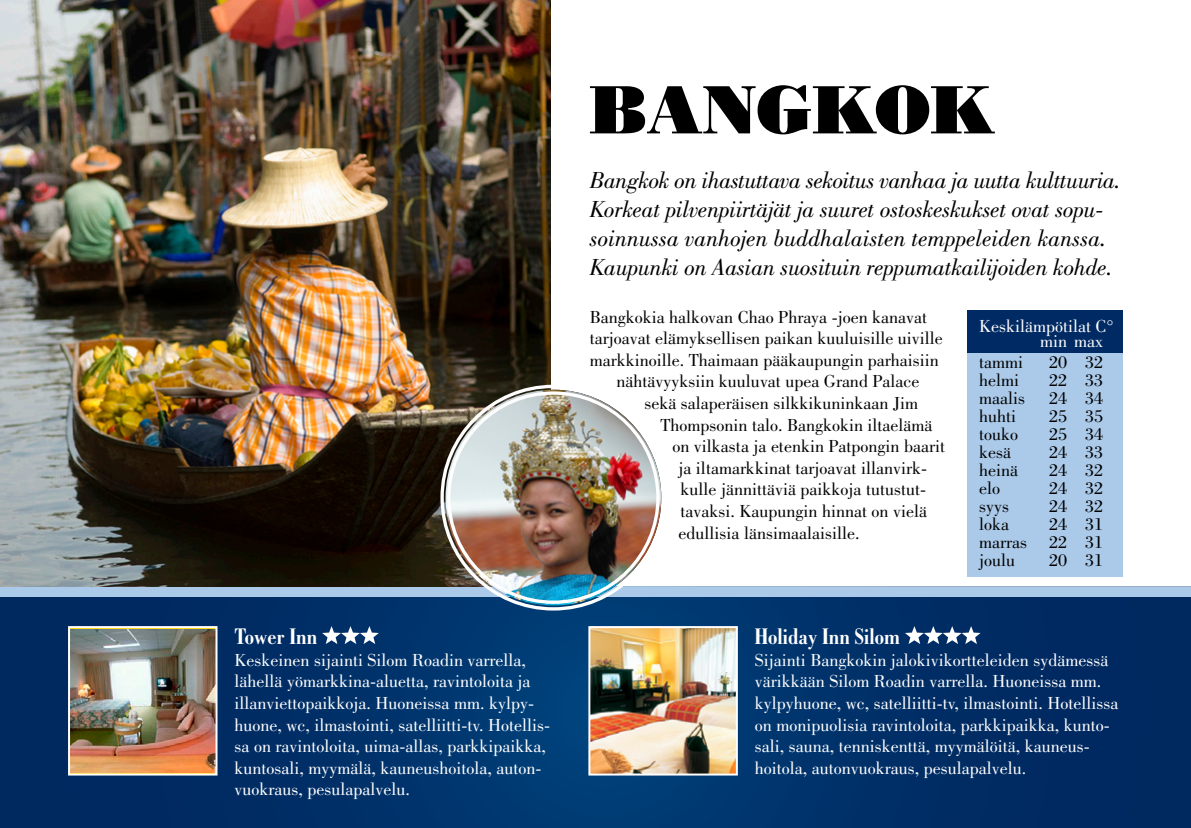
<style>
.page{position:relative;width:1191px;height:828px;background:#fff}
.page>*{position:absolute;margin:0;border:0;box-sizing:border-box;transform-origin:0 0}
.otsikko{font:68px "Bodoni Poster";color:#000}
.ingressi_12p{font:italic 24px/28.8px "Bodoni";letter-spacing:-.01em;color:#000}
.Hotellin_nimi_12p{font:700 condensed 24px "Bodoni";color:#fff}
.lepis_valkoinen{font:18px/21.6px "Bodoni";color:#fff}
.Leipis_9p{font:18px "Bodoni";color:#000}
.lämpötilat{font:18px "Bodoni";color:#000}
.lämpötilat-2{font:18px "Bodoni";color:#fff}
</style>
<div class="page">
<svg style="left:0;top:596px;width:1191px;height:232px;background:#013169"></svg>
<div style="left:0;top:587px;width:1191px;height:9px;background:#abcae9"></div>
<img style="left:0;top:0;width:550px;height:587px">
<img style="left:445px;top:390px;width:216px;height:215px;border-radius:108px">
<svg style="left:322px;top:626px;width:57px;height:18px"></svg>
<svg style="left:905px;top:626px;width:75px;height:18px"></svg>
<img style="left:71px;top:629px;width:143px;height:143px">
<div style="left:68px;top:626px;width:149px;height:149px;border:2px solid #fff"></div>
<img style="left:591px;top:629px;width:144px;height:143px">
<div style="left:588px;top:626px;width:150px;height:149px;border:2px solid #fff"></div>
<div style="left:967px;top:310px;width:156px;height:266px;background:#abcae9"></div>
<div style="left:967px;top:310px;width:156px;height:42px;background:#002a64"></div>
<p class="Hotellin_nimi_12p" style="left:234px;top:623px;width:84px">Tower Inn</p>
<p class="lepis_valkoinen" style="left:234px;top:649px;width:317px">Keskeinen sijainti Silom Roadin varrella, lähellä yömarkkina-aluetta, ravintoloita ja illanviettopaikkoja. Huoneissa mm. kylpy&shy;huone, wc, ilmastointi, satelliitti-tv. Hotellis&shy;sa on ravintoloita, uima-allas, parkkipaikka, kuntosali, myymälä, kauneushoitola, auton&shy;vuokraus, pesulapalvelu.</p>
<p class="otsikko" style="left:590px;top:68px;width:407px">BANGKOK</p>
<p class="ingressi_12p" style="left:590px;top:166px;width:532px">Bangkok on ihastuttava sekoitus vanhaa ja uutta kulttuuria.<br>Korkeat pilvenpiirtäjät ja suuret ostoskeskukset ovat sopu&shy;soinnussa vanhojen buddhalaisten temppeleiden kanssa.<br>Kaupunki on Aasian suosituin reppumatkailijoiden kohde.</p>
<p class="Leipis_9p" style="left:590px;top:307px;width:339px">Bangkokia halkovan Chao Phraya -joen kanavat</p>
<p class="Leipis_9p" style="left:590px;top:328px;width:354px">tarjoavat elämyksellisen paikan kuuluisille uiville</p>
<p class="Leipis_9p" style="left:590px;top:350px;width:350px">markkinoille. Thaimaan pääkaupungin parhaisiin</p>
<p class="Leipis_9p" style="left:616px;top:371px;width:304px">nähtävyyksiin kuuluvat upea Grand Palace</p>
<p class="Leipis_9p" style="left:644px;top:393px;width:275px">sekä salaperäisen silkkikuninkaan Jim</p>
<p class="Leipis_9p" style="left:660px;top:415px;width:273px">Thompsonin talo. Bangkokin iltaelämä</p>
<p class="Leipis_9p" style="left:672px;top:436px;width:274px">on vilkasta ja etenkin Patpongin baarit</p>
<p class="Leipis_9p" style="left:678px;top:458px;width:250px">ja iltamarkkinat tarjoavat illanvirk-</p>
<p class="Leipis_9p" style="left:680px;top:479px;width:247px">kulle jännittäviä paikkoja tutustut-</p>
<p class="Leipis_9p" style="left:680px;top:501px;width:248px">tavaksi. Kaupungin hinnat on vielä</p>
<p class="Leipis_9p" style="left:678px;top:523px;width:180px">edullisia länsimaalaisille.</p>
<p class="lämpötilat-2" style="left:979px;top:316px;width:136px">Keskilämpötilat C°</p>
<p class="lämpötilat-2" style="left:1040px;top:331px;width:64px">min max</p>
<p class="lämpötilat" style="left:979px;top:352px;width:45px">tammi</p>
<p class="lämpötilat" style="left:1049px;top:352px;width:55px">20 32</p>
<p class="lämpötilat" style="left:979px;top:370px;width:41px">helmi</p>
<p class="lämpötilat" style="left:1049px;top:370px;width:55px">22 33</p>
<p class="lämpötilat" style="left:979px;top:388px;width:47px">maalis</p>
<p class="lämpötilat" style="left:1049px;top:388px;width:55px">24 34</p>
<p class="lämpötilat" style="left:979px;top:406px;width:39px">huhti</p>
<p class="lämpötilat" style="left:1049px;top:406px;width:55px">25 35</p>
<p class="lämpötilat" style="left:979px;top:424px;width:40px">touko</p>
<p class="lämpötilat" style="left:1049px;top:424px;width:55px">25 34</p>
<p class="lämpötilat" style="left:979px;top:442px;width:33px">kesä</p>
<p class="lämpötilat" style="left:1049px;top:442px;width:55px">24 33</p>
<p class="lämpötilat" style="left:979px;top:460px;width:40px">heinä</p>
<p class="lämpötilat" style="left:1049px;top:460px;width:55px">24 32</p>
<p class="lämpötilat" style="left:979px;top:478px;width:22px">elo</p>
<p class="lämpötilat" style="left:1049px;top:478px;width:55px">24 32</p>
<p class="lämpötilat" style="left:979px;top:496px;width:31px">syys</p>
<p class="lämpötilat" style="left:1049px;top:496px;width:55px">24 32</p>
<p class="lämpötilat" style="left:979px;top:514px;width:31px">loka</p>
<p class="lämpötilat" style="left:1049px;top:514px;width:55px">24 31</p>
<p class="lämpötilat" style="left:979px;top:532px;width:126px">marras 22 31</p>
<p class="lämpötilat" style="left:979px;top:550px;width:37px">joulu</p>
<p class="lämpötilat" style="left:1049px;top:550px;width:55px">20 31</p>
<p class="Hotellin_nimi_12p" style="left:755px;top:623px;width:147px">Holiday Inn Silom</p>
<p class="lepis_valkoinen" style="left:755px;top:649px;width:365px">Sijainti Bangkokin jalokivikortteleiden sydämessä värikkään Silom Roadin varrella. Huoneissa mm. kylpyhuone, wc, satelliitti-tv, ilmastointi. Hotellissa on monipuolisia ravintoloita, parkkipaikka, kunto&shy;sali, sauna, tenniskenttä, myymälöitä, kauneus&shy;hoitola, autonvuokraus, pesulapalvelu.</p>
</div>
